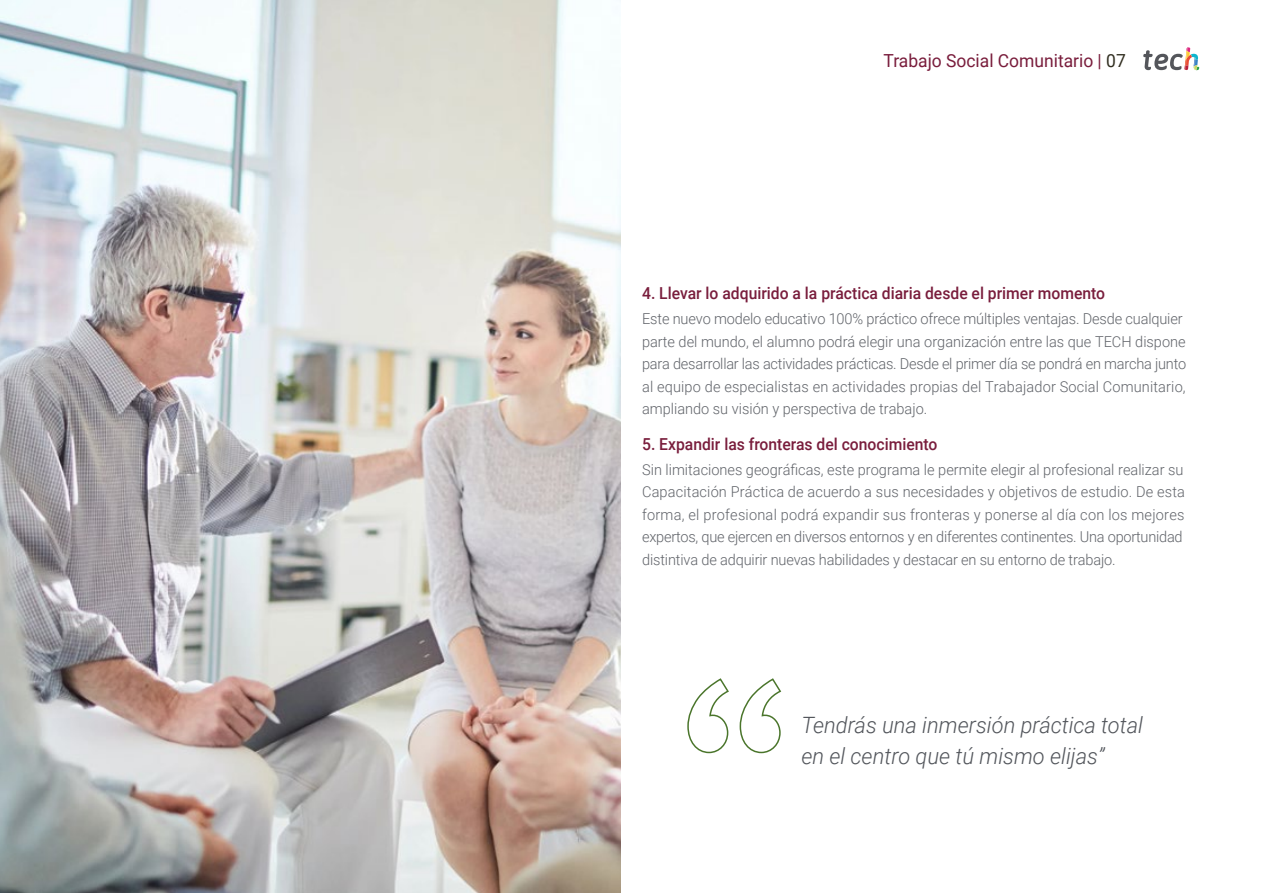
<style>
.page{position:relative;width:1263px;height:893px;background:#fff}
.page>*{position:absolute;margin:0;border:0;box-sizing:border-box;transform-origin:0 0}
.t1{font:italic 300 22.5px/31.5px "Roboto";color:#52555b}
.t2{font:18px "Roboto";color:#791d3c}
.t3{font:500 16.5px "Roboto";color:#791d3c;scale:.95 1}
.t4{font:300 15px/22.5px "Roboto";color:#61646a}
.s1{color:#312e20}
</style>
<div class="page">
<svg style="left:1143px;top:47px;width:56px;height:24px"></svg>
<img style="left:0;top:0;width:621px;height:893px">
<svg style="left:687px;top:678px;width:95px;height:76px"></svg>
<p class="t2" style="left:883px;top:48px;width:244px">Trabajo Social Comunitario | <span class="s1">07</span></p>
<p class="t3" style="left:642px;top:282px;width:489px">4. Llevar lo adquirido a la práctica diaria desde el primer momento</p>
<p class="t4" style="left:642px;top:307px;width:546px">Este nuevo modelo educativo 100% práctico ofrece múltiples ventajas. Desde cualquier parte del mundo, el alumno podrá elegir una organización entre las que TECH dispone para desarrollar las actividades prácticas. Desde el primer día se pondrá en marcha junto al equipo de especialistas en actividades propias del Trabajador Social Comunitario, ampliando su visión y perspectiva de trabajo.</p>
<p class="t3" style="left:642px;top:433px;width:312px">5. Expandir las fronteras del conocimiento</p>
<p class="t4" style="left:642px;top:458px;width:544px">Sin limitaciones geográficas, este programa le permite elegir al profesional realizar su Capacitación Práctica de acuerdo a sus necesidades y objetivos de estudio. De esta forma, el profesional podrá expandir sus fronteras y ponerse al día con los mejores expertos, que ejercen en diversos entornos y en diferentes continentes. Una oportunidad distintiva de adquirir nuevas habilidades y destacar en su entorno de trabajo.</p>
<h1 class="t1" style="left:801px;top:708px;width:343px">Tendrás una inmersión práctica total en el centro que tú mismo elijas”</h1>
</div>
